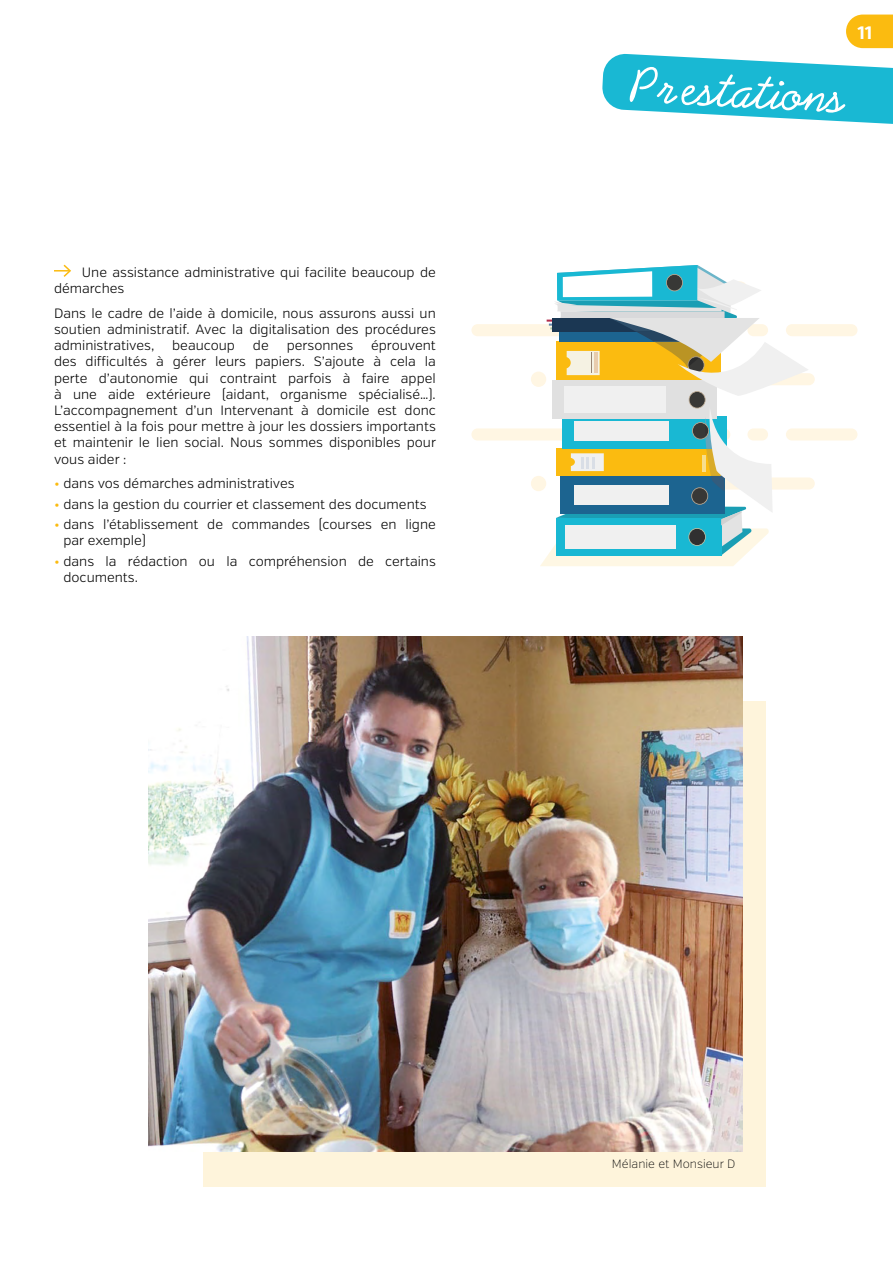
<style>
.page{position:relative;width:893px;height:1263px;background:#fff}
.page>*{position:absolute;margin:0;border:0;box-sizing:border-box;transform-origin:0 0}
.t1{font:53.1px "Abrazo Script SSK";color:#fff}
.t2{font:700 18px "Verb";color:#fff}
.t3{font:300 13.5px/16.2px "Verb";color:#000}
.t4{font:200 12px "Verb";color:#000}
.s1{color:#fbbb10}
</style>
<div class="page">
<div style="left:471px;top:324px;width:130px;height:12px;background:#fff6e3;border-radius:6px"></div>
<div style="left:786px;top:324px;width:71px;height:12px;background:#fff6e3;border-radius:6px"></div>
<div style="left:686px;top:373px;width:129px;height:12px;background:#fff6e3;border-radius:6px"></div>
<div style="left:531px;top:372px;width:15px;height:15px;background:#fff6e3;border-radius:50%"></div>
<div style="left:471px;top:428px;width:130px;height:12px;background:#fff6e3;border-radius:6px"></div>
<div style="left:786px;top:428px;width:71px;height:12px;background:#fff6e3;border-radius:6px"></div>
<div style="left:686px;top:477px;width:129px;height:12px;background:#fff6e3;border-radius:6px"></div>
<div style="left:531px;top:476px;width:15px;height:15px;background:#fff6e3;border-radius:50%"></div>
<svg style="left:540px;top:265px;width:269px;height:301px"></svg>
<hr style="left:702px;top:455px;width:3px;height:16px;background:#f7de8c">
<div style="left:203px;top:701px;width:563px;height:485px;background:#fef4db"></div>
<img style="left:148px;top:636px;width:594px;height:515px">
<svg style="left:54px;top:264px;width:17px;height:13px"></svg>
<svg style="left:602px;top:15px;width:291px;height:109px"></svg>
<p class="t3" style="left:54px;top:264px;width:383px;text-indent:28px">Une assistance administrative qui facilite beaucoup de démarches</p>
<p class="t3" style="left:54px;top:305px;width:383px;text-align:justify">Dans le cadre de l’aide à domicile, nous assurons aussi un soutien administratif. Avec la digitalisation des procédures administratives,</p>
<p class="t3" style="left:54px;top:338px;width:384px;text-align:justify;text-indent:317px">éprouvent des difficultés à gérer leurs papiers. S’ajoute à cela la perte d’autonomie qui contraint parfois à faire appel à une aide extérieure (aidant, organisme spécialisé…).<br>L’accompagnement d’un Intervenant à domicile est donc essentiel à la fois pour mettre à jour les dossiers importants et maintenir le lien social. Nous sommes disponibles pour vous aider :</p>
<p class="t3" style="left:54px;top:476px;width:242px"><span class="s1">•</span> dans vos démarches administratives</p>
<p class="t3" style="left:54px;top:496px;width:374px"><span class="s1">•</span> dans la gestion du courrier et classement des documents</p>
<p class="t3" style="left:63px;top:517px;width:374px;text-indent:-10px"><span class="s1">•</span> dans l’établissement de commandes (courses en ligne par exemple)</p>
<p class="t3" style="left:63px;top:553px;width:374px;text-indent:-10px"><span class="s1">•</span> dans la rédaction ou la compréhension de certains documents.</p>
<p class="t3" style="left:172px;top:338px;width:64px">beaucoup</p>
<p class="t3" style="left:253px;top:338px;width:17px">de</p>
<p class="t3" style="left:287px;top:338px;width:68px">personnes</p>
<h1 class="t1" style="left:630px;top:57px;width:216px;rotate:3deg">Prestations</h1>
<h2 class="t2" style="left:857px;top:21px;width:16px">11</h2>
<p class="t4" style="left:612px;top:1157px;width:125px">Mélanie et Monsieur D</p>
</div>
